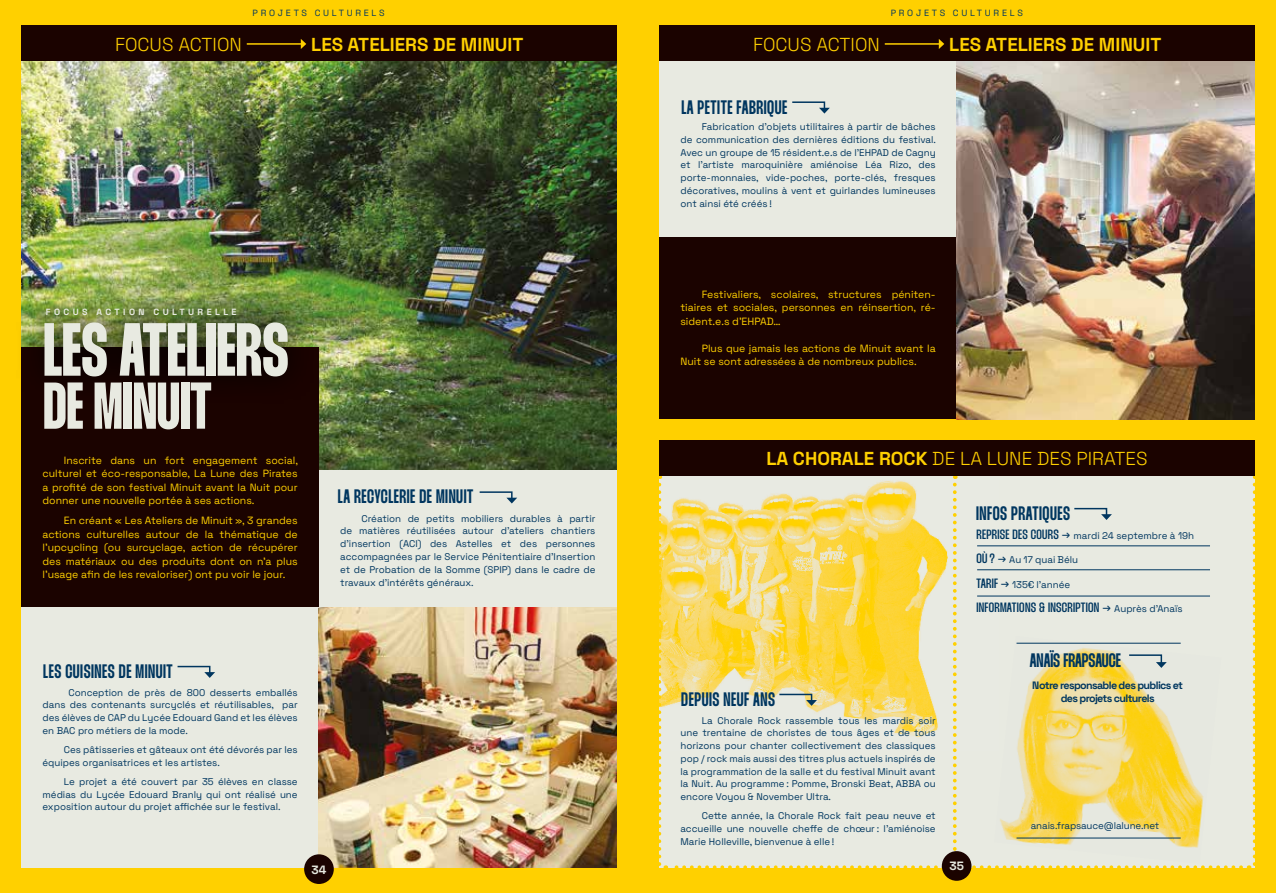
<style>
.page{position:relative;width:1276px;height:893px;background:#ffd000}
.page>*{position:absolute;margin:0;border:0;box-sizing:border-box;transform-origin:0 0}
.t1{font:75px "Thunder Bold LC";color:#e8eae1;scale:.9 1}
.t2{font:66px "Thunder Bold LC";color:#e8eae1;scale:.9 1}
.t3{font:900 19.5px "Thunder";letter-spacing:.03em;color:#00365f;scale:.9 1}
.t4{font:900 19.5px "Thunder";color:#00365f;scale:.9 1}
.t5{font:300 18.75px "Space Grotesk";color:#ffd000}
.t6{font:900 13.5px "Thunder";letter-spacing:.02em;color:#00365f}
.t7{font:300 12px "Space Grotesk";color:#e8eae1}
.t8{font:300 10.8px/12.8px "Space Grotesk";letter-spacing:-.06em;color:#00365f;text-align:center}
.t9{font:300 10.5px/13.5px "Space Grotesk";color:#ffd000;text-align:justify}
.t10{font:300 9.75px/12.8px "Space Grotesk";color:#00365f;text-align:justify}
.t11{font:300 9px "Space Grotesk";letter-spacing:.3em;color:#00365f}
.t12{font:300 9px "Space Grotesk";letter-spacing:.375em;color:#e8eae1}
.s1{font-family:"Thunder";font-weight:900;font-size:13.5px}
.s2{font-size:10.5px}
.s3{font-family:"Space Grotesk";font-weight:300;font-size:10.5px}
.s4{font-family:"Space Grotesk";font-weight:300;font-size:9.75px}
</style>
<div class="page">
<img style="left:21px;top:61px;width:596px;height:409px">
<div style="left:21px;top:347px;width:298px;height:260px;background:#1b0300"></div>
<div style="left:21px;top:607px;width:298px;height:260px;background:#e8eae1"></div>
<div style="left:319px;top:470px;width:297px;height:137px;background:#e8eae1"></div>
<img style="left:21px;top:295px;width:294px;height:81px">
<div style="left:21px;top:26px;width:596px;height:35px;background:#1b0300"></div>
<hr style="left:247px;top:43px;width:55px;height:2px;background:#ffd000">
<svg style="left:301px;top:39px;width:5px;height:10px"></svg>
<svg style="left:479px;top:491px;width:38px;height:12px"></svg>
<img style="left:319px;top:607px;width:298px;height:260px">
<svg style="left:177px;top:665px;width:38px;height:13px"></svg>
<div style="left:304px;top:854px;width:30px;height:30px;background:#1b0300;border-radius:50%"></div>
<div style="left:659px;top:56px;width:298px;height:182px;background:#e8eae1"></div>
<div style="left:659px;top:238px;width:298px;height:181px;background:#1b0300"></div>
<img style="left:957px;top:61px;width:297px;height:358px">
<svg style="left:792px;top:101px;width:38px;height:13px"></svg>
<div style="left:659px;top:26px;width:595px;height:35px;background:#1b0300"></div>
<hr style="left:884px;top:43px;width:56px;height:2px;background:#ffd000">
<svg style="left:939px;top:39px;width:5px;height:10px"></svg>
<svg style="left:1248px;top:475px;width:7px;height:393px;background:#eae6c4"></svg>
<svg style="left:659px;top:476px;width:582px;height:405px;background:#ece0a8"></svg>
<div style="left:659px;top:440px;width:595px;height:36px;background:#1b0300"></div>
<p class="t11" style="left:253px;top:6px;width:134px">PROJETS CULTURELS</p>
<h3 class="t5" style="left:115px;top:30px;width:128px">FOCUS ACTION</h3>
<h3 class="t5" style="left:311px;top:30px;width:214px">LES ATELIERS DE MINUIT</h3>
<p class="t12" style="left:46px;top:305px;width:192px">FOCUS ACTION CULTURELLE</p>
<h1 class="t1" style="left:43px;top:316px;width:274px">LES ATELIERS</h1>
<h2 class="t2" style="left:43px;top:376px;width:188px">DE MINUIT</h2>
<p class="t9" style="left:43px;top:453px;width:257px;text-indent:21px">Inscrite dans un fort engagement social, culturel et éco-responsable, La Lune des Pirates a profité de son festival Minuit avant la Nuit pour donner une nouvelle portée à ses actions.</p>
<p class="t9" style="left:43px;top:513px;width:257px;text-indent:21px">En créant « Les Ateliers de Minuit », 3 grandes actions culturelles autour de la thématique de l’upcycling (ou surcyclage, action de récupérer des matériaux ou des produits dont on n’a plus l’usage afin de les revaloriser) ont pu voir le jour.</p>
<h3 class="t3" style="left:338px;top:486px;width:152px">LA RECYCLERIE DE MINUIT</h3>
<p class="t10" style="left:340px;top:511px;width:257px;text-indent:21px">Création de petits mobiliers durables à partir de matières réutilisées autour d’ateliers chantiers d’insertion (ACI) des Astelles et des personnes accompagnées par le Service Pénitentiaire d’Insertion et de Probation de la Somme (SPIP) dans le cadre de travaux d’intérêts généraux.</p>
<h3 class="t3" style="left:43px;top:660px;width:145px">LES CUISINES DE MINUIT</h3>
<p class="t10" style="left:43px;top:685px;width:257px;text-indent:26px">Conception de près de 800 desserts emballés dans des contenants surcyclés et réutilisables, par des élèves de CAP du Lycée Edouard Gand et les élèves en BAC pro métiers de la mode.</p>
<p class="t10" style="left:43px;top:743px;width:257px;text-indent:21px">Ces pâtisseries et gâteaux ont été dévorés par les équipes organisatrices et les artistes.</p>
<p class="t10" style="left:43px;top:775px;width:257px;text-indent:21px">Le projet a été couvert par 35 élèves en classe médias du Lycée Edouard Branly qui ont réalisé une exposition autour du projet affichée sur le festival.</p>
<p class="t7" style="left:311px;top:861px;width:16px">34</p>
<p class="t11" style="left:891px;top:6px;width:134px">PROJETS CULTURELS</p>
<h3 class="t5" style="left:753px;top:30px;width:128px">FOCUS ACTION</h3>
<h3 class="t5" style="left:949px;top:30px;width:214px">LES ATELIERS DE MINUIT</h3>
<h3 class="t3" style="left:681px;top:96px;width:119px">LA PETITE FABRIQUE</h3>
<p class="t10" style="left:680px;top:120px;width:257px;text-indent:21px">Fabrication d’objets utilitaires à partir de bâches de communication des dernières éditions du festival.<br>Avec un groupe de 15 résident.e.s de l’EHPAD de Cagny et l’artiste maroquinière amiénoise Léa Rizo, des porte-monnaies, vide-poches, porte-clés, fresques décoratives, moulins à vent et guirlandes lumineuses ont ainsi été créés !</p>
<p class="t9" style="left:680px;top:287px;width:257px;text-indent:21px">Festivaliers, scolaires, structures péniten&shy;tiaires et sociales, personnes en réinsertion, ré&shy;sident.e.s d’EHPAD…</p>
<p class="t9" style="left:680px;top:341px;width:257px;text-indent:21px">Plus que jamais les actions de Minuit avant la<br>Nuit se sont adressées à de nombreux publics.</p>
<h3 class="t5" style="left:766px;top:445px;width:383px">LA CHORALE ROCK DE LA LUNE DES PIRATES</h3>
<h3 class="t3" style="left:976px;top:502px;width:106px">INFOS PRATIQUES</h3>
<p class="t10" style="left:976px;top:528px;width:219px"><span class="s1">REPRISE DES COURS</span> <span class="s2">→</span> mardi 24 septembre à 19h</p>
<p class="t10" style="left:976px;top:552px;width:103px"><span class="s1">OÙ ?</span> <span class="s2">→</span> Au 17 quai Bélu</p>
<h3 class="t6" style="left:976px;top:600px;width:208px">INFORMATIONS &amp; INSCRIPTION <span class="s3">→</span> <span class="s4">Auprès d’Anaïs</span></h3>
<p class="t10" style="left:976px;top:578px;width:95px"><span class="s1">TARIF</span> <span class="s2">→</span> 135€ l’année</p>
<h3 class="t3" style="left:681px;top:688px;width:106px">DEPUIS NEUF ANS</h3>
<p class="t10" style="left:680px;top:713px;width:257px;text-indent:21px">La Chorale Rock rassemble tous les mardis soir une trentaine de choristes de tous âges et de tous horizons pour chanter collectivement des classiques pop / rock mais aussi des titres plus actuels inspirés de la programmation de la salle et du festival Minuit avant la Nuit. Au programme : Pomme, Bronski Beat, ABBA ou encore Voyou &amp; November Ultra.</p>
<p class="t10" style="left:680px;top:809px;width:257px;text-indent:21px">Cette année, la Chorale Rock fait peau neuve et accueille une nouvelle cheffe de chœur : l’amiénoise Marie Holleville, bienvenue à elle !</p>
<p class="t7" style="left:949px;top:857px;width:16px">35</p>
<h3 class="t4" style="left:1030px;top:650px;width:103px">ANAÏS FRAPSAUCE</h3>
<p class="t8" style="left:1032px;top:678px;width:152px">Notre responsable des publics et des projets culturels</p>
<p class="t10" style="left:1030px;top:819px;width:130px">anais.frapsauce@lalune.net</p>
</div>
